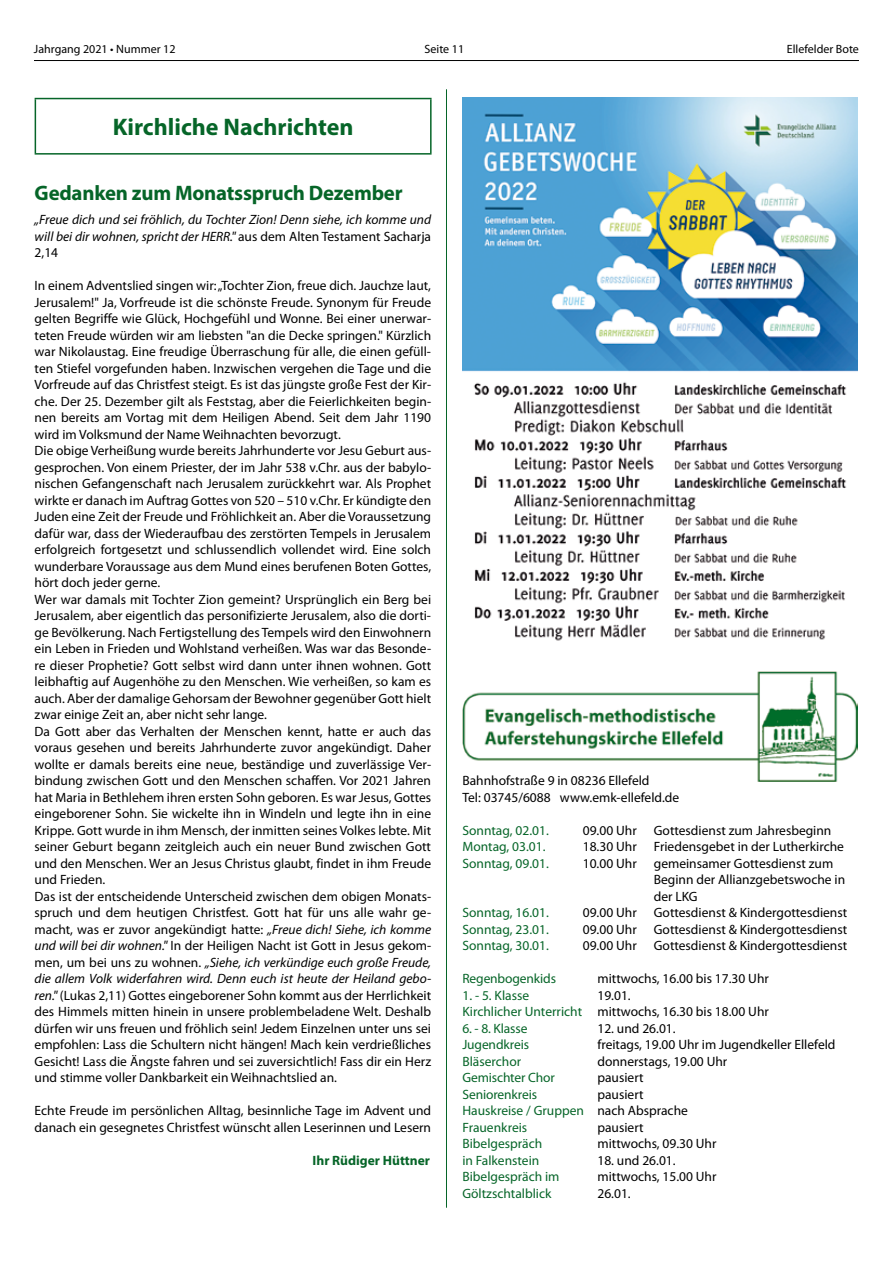
<style>
.page{position:relative;width:893px;height:1263px;background:#fff}
.page>*{position:absolute;margin:0;border:0;box-sizing:border-box;transform-origin:0 0}
.t1{font:700 24px "Myriad Pro";color:#066528}
.t2{font:700 21px "Myriad Pro";letter-spacing:-.01em;color:#066528}
.t3{font:13.5px/16.5px "Myriad Pro";color:#000}
.t4{font:13.5px/16.5px "Myriad Pro";color:#066528}
.t5{font:italic 13.5px/16.5px "Myriad Pro";color:#000;text-align:justify}
.t6{font:700 13.5px "Myriad Pro";color:#066528}
.t7{font:12px "Myriad Pro";color:#000}
.s1{font-style:normal}
.s2{font-style:italic}
.s3{color:#066528}
.s4{color:#000}
</style>
<div class="page">
<hr style="left:34px;top:60px;width:825px;height:1px;background:#000">
<hr style="left:446px;top:89px;width:1px;height:1119px;background:#066528">
<hr style="left:35px;top:98px;width:397px;height:1px;background:#066528">
<hr style="left:35px;top:99px;width:1px;height:54px;background:#066528">
<hr style="left:430px;top:99px;width:2px;height:54px;background:#066528">
<hr style="left:35px;top:153px;width:397px;height:2px;background:#066528">
<img style="left:462px;top:97px;width:396px;height:544px">
<img style="left:462px;top:671px;width:396px;height:111px">
<p class="t7" style="left:34px;top:42px;width:143px">Jahrgang 2021 • Nummer 12</p>
<p class="t7" style="left:425px;top:42px;width:41px">Seite 11</p>
<p class="t7" style="left:787px;top:42px;width:74px">Ellefelder Bote</p>
<h1 class="t1" style="left:113px;top:111px;width:242px">Kirchliche Nachrichten</h1>
<h2 class="t2" style="left:35px;top:179px;width:369px">Gedanken zum Monatsspruch Dezember</h2>
<p class="t5" style="left:35px;top:211px;width:398px">„Freue dich und sei fröhlich, du Tochter Zion! Denn siehe, ich komme und will bei dir wohnen, spricht der HERR." <span class="s1">aus dem Alten Testament Sacharja 2,14</span></p>
<p class="t3" style="left:35px;top:277px;width:398px">In einem Adventslied singen wir: „Tochter Zion, freue dich. Jauchze laut, Jerusalem!" Ja, Vorfreude ist die schönste Freude. Synonym für Freude gelten Begriffe wie Glück, Hochgefühl und Wonne. Bei einer unerwar&shy;teten Freude würden wir am liebsten "an die Decke springen." Kürzlich war Nikolaustag. Eine freudige Überraschung für alle, die einen gefüll&shy;ten Stiefel vorgefunden haben. Inzwischen vergehen die Tage und die Vorfreude auf das Christfest steigt. Es ist das jüngste große Fest der Kir&shy;che. Der 25. Dezember gilt als Feststag, aber die Feierlichkeiten begin&shy;nen bereits am Vortag mit dem Heiligen Abend. Seit dem Jahr 1190 wird im Volksmund der Name Weihnachten bevorzugt.<br>Die obige Verheißung wurde bereits Jahrhunderte vor Jesu Geburt aus&shy;gesprochen. Von einem Priester, der im Jahr 538 v.Chr. aus der babylo&shy;nischen Gefangenschaft nach Jerusalem zurückkehrt war. Als Prophet wirkte er danach im Auftrag Gottes von 520 – 510 v.Chr. Er kündigte den Juden eine Zeit der Freude und Fröhlichkeit an. Aber die Voraussetzung dafür war, dass der Wiederaufbau des zerstörten Tempels in Jerusalem erfolgreich fortgesetzt und schlussendlich vollendet wird. Eine solch wunderbare Voraussage aus dem Mund eines berufenen Boten Gottes, hört doch jeder gerne.<br>Wer war damals mit Tochter Zion gemeint? Ursprünglich ein Berg bei Jerusalem, aber eigentlich das personifizierte Jerusalem, also die dorti&shy;ge Bevölkerung. Nach Fertigstellung des Tempels wird den Einwohnern ein Leben in Frieden und Wohlstand verheißen. Was war das Besonde&shy;re dieser Prophetie? Gott selbst wird dann unter ihnen wohnen. Gott leibhaftig auf Augenhöhe zu den Menschen. Wie verheißen, so kam es auch. Aber der damalige Gehorsam der Bewohner gegenüber Gott hielt zwar einige Zeit an, aber nicht sehr lange.<br>Da Gott aber das Verhalten der Menschen kennt, hatte er auch das voraus gesehen und bereits Jahrhunderte zuvor angekündigt. Daher wollte er damals bereits eine neue, beständige und zuverlässige Ver&shy;bindung zwischen Gott und den Menschen schaffen. Vor 2021 Jahren hat Maria in Bethlehem ihren ersten Sohn geboren. Es war Jesus, Gottes eingeborener Sohn. Sie wickelte ihn in Windeln und legte ihn in eine Krippe. Gott wurde in ihm Mensch, der inmitten seines Volkes lebte. Mit seiner Geburt begann zeitgleich auch ein neuer Bund zwischen Gott und den Menschen. Wer an Jesus Christus glaubt, findet in ihm Freude und Frieden.<br>Das ist der entscheidende Unterscheid zwischen dem obigen Monats&shy;spruch und dem heutigen Christfest. Gott hat für uns alle wahr ge&shy;macht, was er zuvor angekündigt hatte: <span class="s2">„Freue dich! Siehe, ich komme und will bei dir wohnen."</span> In der Heiligen Nacht ist Gott in Jesus gekom&shy;men, um bei uns zu wohnen. <span class="s2">„Siehe, ich verkündige euch große Freude, die allem Volk widerfahren wird. Denn euch ist heute der Heiland gebo&shy;ren."</span> (Lukas 2,11) Gottes eingeborener Sohn kommt aus der Herrlichkeit des Himmels mitten hinein in unsere problembeladene Welt. Deshalb dürfen wir uns freuen und fröhlich sein! Jedem Einzelnen unter uns sei empfohlen: Lass die Schultern nicht hängen! Mach kein verdrießliches Gesicht! Lass die Ängste fahren und sei zuversichtlich! Fass dir ein Herz und stimme voller Dankbarkeit ein Weihnachtslied an.</p>
<p class="t3" style="left:35px;top:1102px;width:398px">Echte Freude im persönlichen Alltag, besinnliche Tage im Advent und danach ein gesegnetes Christfest wünscht allen Leserinnen und Lesern</p>
<p class="t6" style="left:313px;top:1151px;width:119px">Ihr Rüdiger Hüttner</p>
<p class="t3" style="left:462px;top:772px;width:218px">Bahnhofstraße 9 in 08236 Ellefeld<br>Tel: 03745/6088 www.emk-ellefeld.de</p>
<p class="t4" style="left:462px;top:822px;width:88px">Sonntag, 02.01.</p>
<p class="t3" style="left:583px;top:822px;width:55px">09.00 Uhr</p>
<p class="t3" style="left:654px;top:822px;width:179px">Gottesdienst zum Jahresbeginn</p>
<p class="t4" style="left:462px;top:838px;width:85px">Montag, 03.01.</p>
<p class="t3" style="left:583px;top:838px;width:55px">18.30 Uhr</p>
<p class="t3" style="left:654px;top:838px;width:192px">Friedensgebet in der Lutherkirche</p>
<p class="t4" style="left:462px;top:855px;width:88px">Sonntag, 09.01.</p>
<p class="t3" style="left:583px;top:855px;width:55px">10.00 Uhr</p>
<p class="t3" style="left:654px;top:855px;width:193px">gemeinsamer Gottesdienst zum<br>Beginn der Allianzgebetswoche in der LKG</p>
<p class="t4" style="left:462px;top:904px;width:88px">Sonntag, 16.01.</p>
<p class="t3" style="left:583px;top:904px;width:55px">09.00 Uhr</p>
<p class="t3" style="left:654px;top:904px;width:195px">Gottesdienst &amp; Kindergottesdienst</p>
<p class="t4" style="left:462px;top:921px;width:88px">Sonntag, 23.01.</p>
<p class="t3" style="left:583px;top:921px;width:55px">09.00 Uhr</p>
<p class="t3" style="left:654px;top:921px;width:195px">Gottesdienst &amp; Kindergottesdienst</p>
<p class="t4" style="left:462px;top:937px;width:88px">Sonntag, 30.01.</p>
<p class="t3" style="left:583px;top:937px;width:55px">09.00 Uhr</p>
<p class="t3" style="left:654px;top:937px;width:195px">Gottesdienst &amp; Kindergottesdienst</p>
<p class="t4" style="left:462px;top:970px;width:95px">Regenbogenkids</p>
<p class="t3" style="left:597px;top:970px;width:173px">mittwochs, 16.00 bis 17.30 Uhr</p>
<p class="t4" style="left:462px;top:986px;width:68px">1. - 5. Klasse</p>
<p class="t3" style="left:462px;top:986px;width:308px;text-align:center">19.01.<br><span class="s3">Kirchlicher Unterricht</span> mittwochs, 16.30 bis 18.00 Uhr</p>
<p class="t4" style="left:462px;top:1019px;width:67px">6. - 8. Klasse</p>
<p class="t3" style="left:597px;top:1019px;width:80px">12. und 26.01.</p>
<p class="t4" style="left:462px;top:1036px;width:68px">Jugendkreis</p>
<p class="t3" style="left:597px;top:1036px;width:240px">freitags, 19.00 Uhr im Jugendkeller Ellefeld</p>
<p class="t4" style="left:462px;top:1052px;width:60px">Bläserchor</p>
<p class="t3" style="left:597px;top:1052px;width:131px">donnerstags, 19.00 Uhr</p>
<p class="t4" style="left:462px;top:1069px;width:94px">Gemischter Chor</p>
<p class="t3" style="left:597px;top:1069px;width:48px">pausiert</p>
<p class="t4" style="left:462px;top:1085px;width:76px">Seniorenkreis</p>
<p class="t4" style="left:462px;top:1085px;width:227px;text-indent:135px"><span class="s4">pausiert<br></span>Hauskreise / Gruppen <span class="s4">nach Absprache<br></span>Frauenkreis</p>
<p class="t3" style="left:597px;top:1118px;width:48px">pausiert</p>
<p class="t4" style="left:462px;top:1135px;width:81px">Bibelgespräch in Falkenstein</p>
<p class="t3" style="left:597px;top:1135px;width:121px">mittwochs, 09.30 Uhr</p>
<p class="t3" style="left:597px;top:1151px;width:80px">18. und 26.01.</p>
<p class="t4" style="left:462px;top:1168px;width:99px">Bibelgespräch im</p>
<p class="t3" style="left:597px;top:1168px;width:121px">mittwochs, 15.00 Uhr</p>
<p class="t4" style="left:462px;top:1184px;width:91px">Göltzschtalblick</p>
<p class="t3" style="left:597px;top:1184px;width:35px">26.01.</p>
</div>
